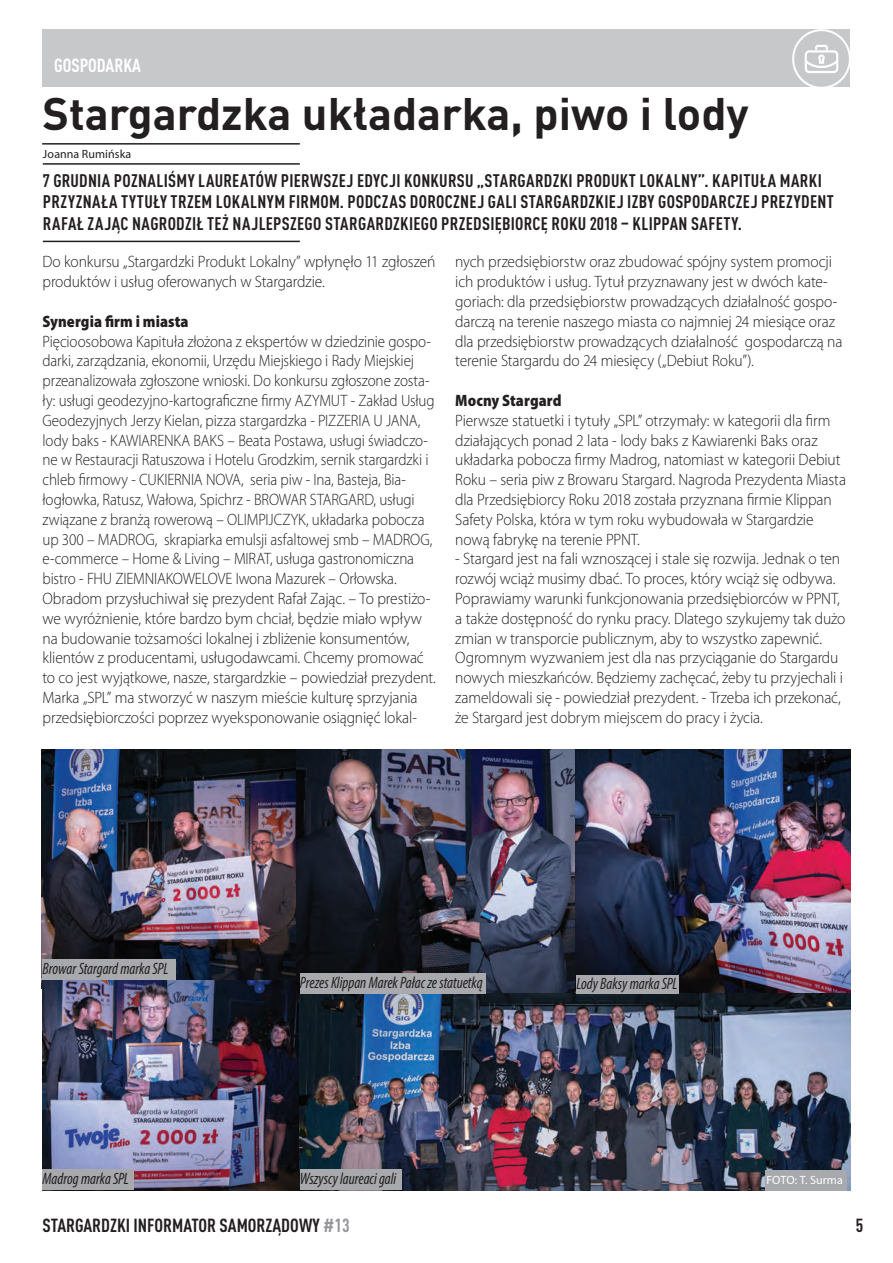
<style>
.page{position:relative;width:893px;height:1263px;background:#fff}
.page>*{position:absolute;margin:0;border:0;box-sizing:border-box;transform-origin:0 0}
.t1{font:700 45px "DIN Pro";color:#231f20}
.t2{font:700 condensed 18.75px "DIN Pro";color:#231f20}
.t3{font:700 condensed 18.75px "DIN Pro";color:#fff}
.t4{font:700 condensed 18px/21.6px "DIN Pro";letter-spacing:.015em;color:#231f20}
.t5{font:300 16.5px/19.8px "Myriad Pro";letter-spacing:-.005em;color:#231f20;scale:.94 1}
.t6{font:300 16.5px/19.8px "Myriad Pro";letter-spacing:-.005em;color:#231f20;scale:.91 1}
.t7{font:italic condensed 16.5px "Myriad Pro";letter-spacing:-.005em;color:#231f20;scale:.94 1}
.t8{font:900 semi-condensed 16.5px "Myriad Pro";letter-spacing:.005em;color:#231f20;scale:.94 1}
.t9{font:12px "Myriad Pro";letter-spacing:.005em;color:#231f20}
.t10{font:12px "Myriad Pro";color:#fff}
.s1{color:#939598}
</style>
<div class="page">
<div style="left:43px;top:30px;width:807px;height:57px;background:#c7c8ca"></div>
<hr style="left:42px;top:143px;width:258px;height:2px;background:#231f20">
<hr style="left:43px;top:163px;width:257px;height:2px;background:#231f20">
<hr style="left:43px;top:241px;width:257px;height:1px;background:#231f20">
<img style="left:42px;top:749px;width:255px;height:239px">
<img style="left:297px;top:749px;width:278px;height:245px">
<img style="left:575px;top:749px;width:275px;height:245px">
<img style="left:43px;top:980px;width:257px;height:210px">
<img style="left:300px;top:994px;width:550px;height:196px">
<div style="left:43px;top:959px;width:133px;height:21px;background:#a8a9ad"></div>
<div style="left:300px;top:973px;width:185px;height:21px;background:#a8a9ad"></div>
<div style="left:576px;top:975px;width:103px;height:19px;background:#a8a9ad"></div>
<div style="left:43px;top:1170px;width:91px;height:20px;background:#a8a9ad"></div>
<div style="left:765px;top:1170px;width:82px;height:21px;background:#a8a9ad"></div>
<div style="left:300px;top:1170px;width:101px;height:20px;background:#a8a9ad"></div>
<img style="left:792px;top:30px;width:58px;height:57px">
<p class="t3" style="left:54px;top:51px;width:88px">GOSPODARKA</p>
<p class="t1" style="left:43px;top:76px;width:708px">Stargardzka układarka, piwo i lody</p>
<p class="t4" style="left:43px;top:168px;width:793px">7 GRUDNIA POZNALIŚMY LAUREATÓW PIERWSZEJ EDYCJI KONKURSU „STARGARDZKI PRODUKT LOKALNY”. KAPITUŁA MARKI<br>PRZYZNAŁA TYTUŁY TRZEM LOKALNYM FIRMOM. PODCZAS DOROCZNEJ GALI STARGARDZKIEJ IZBY GOSPODARCZEJ PREZYDENT<br>RAFAŁ ZAJĄC NAGRODZIŁ TEŻ NAJLEPSZEGO STARGARDZKIEGO PRZEDSIĘBIORCĘ ROKU 2018 – KLIPPAN SAFETY.</p>
<p class="t5" style="left:455px;top:252px;width:413px">nych przedsiębiorstw oraz zbudować spójny system promocji ich produktów i usług. Tytuł przyznawany jest w dwóch kate&shy;goriach: dla przedsiębiorstw prowadzących działalność gospo&shy;darczą na terenie naszego miasta co najmniej 24 miesiące oraz dla przedsiębiorstw prowadzących działalność gospodarczą na terenie Stargardu do 24 miesięcy („Debiut Roku”).</p>
<p class="t8" style="left:455px;top:391px;width:115px">Mocny Stargard</p>
<p class="t5" style="left:455px;top:411px;width:417px">Pierwsze statuetki i tytuły „SPL” otrzymały: w kategorii dla firm działających ponad 2 lata - lody baks z Kawiarenki Baks oraz układarka pobocza firmy Madrog, natomiast w kategorii Debiut Roku – seria piw z Browaru Stargard. Nagroda Prezydenta Miasta dla Przedsiębiorcy Roku 2018 została przyznana firmie Klippan Safety Polska, która w tym roku wybudowała w Stargardzie nową fabrykę na terenie PPNT.</p>
<p class="t5" style="left:455px;top:549px;width:417px">- Stargard jest na fali wznoszącej i stale się rozwija. Jednak o ten rozwój wciąż musimy dbać. To proces, który wciąż się odbywa.<br>Poprawiamy warunki funkcjonowania przedsiębiorców w PPNT, a także dostępność do rynku pracy. Dlatego szykujemy tak dużo zmian w transporcie publicznym, aby to wszystko zapewnić.<br>Ogromnym wyzwaniem jest dla nas przyciąganie do Stargardu nowych mieszkańców. Będziemy zachęcać, żeby tu przyjechali i zameldowali się - powiedział prezydent. - Trzeba ich przekonać, że Stargard jest dobrym miejscem do pracy i życia.</p>
<p class="t9" style="left:43px;top:146px;width:90px">Joanna Rumińska</p>
<p class="t5" style="left:43px;top:252px;width:419px">Do konkursu „Stargardzki Produkt Lokalny” wpłynęło 11 zgłoszeń produktów i usług oferowanych w Stargardzie.</p>
<p class="t8" style="left:43px;top:312px;width:157px">Synergia firm i miasta</p>
<p class="t6" style="left:43px;top:331px;width:432px">Pięcioosobowa Kapituła złożona z ekspertów w dziedzinie gospo&shy;darki, zarządzania, ekonomii, Urzędu Miejskiego i Rady Miejskiej przeanalizowała zgłoszone wnioski. Do konkursu zgłoszone zosta&shy;ły: usługi geodezyjno-kartograficzne firmy AZYMUT - Zakład Usług Geodezyjnych Jerzy Kielan, pizza stargardzka - PIZZERIA U JANA, lody baks - KAWIARENKA BAKS – Beata Postawa, usługi świadczo&shy;ne w Restauracji Ratuszowa i Hotelu Grodzkim, sernik stargardzki i chleb firmowy - CUKIERNIA NOVA, seria piw - Ina, Basteja, Bia&shy;łogłowka, Ratusz, Wałowa, Spichrz - BROWAR STARGARD, usługi związane z branżą rowerową – OLIMPIJCZYK, układarka pobocza up 300 – MADROG, skrapiarka emulsji asfaltowej smb – MADROG, e-commerce – Home &amp; Living – MIRAT, usługa gastronomiczna bistro - FHU ZIEMNIAKOWELOVE Iwona Mazurek – Orłowska.</p>
<p class="t5" style="left:43px;top:589px;width:420px">Obradom przysłuchiwał się prezydent Rafał Zając. – To prestiżo&shy;we wyróżnienie, które bardzo bym chciał, będzie miało wpływ na budowanie tożsamości lokalnej i zbliżenie konsumentów, klientów z producentami, usługodawcami. Chcemy promować to co jest wyjątkowe, nasze, stargardzkie – powiedział prezydent.</p>
<p class="t5" style="left:43px;top:688px;width:401px">Marka „SPL” ma stworzyć w naszym mieście kulturę sprzyjania przedsiębiorczości poprzez wyeksponowanie osiągnięć lokal-</p>
<p class="t7" style="left:43px;top:959px;width:135px">Browar Stargard marka SPL</p>
<p class="t7" style="left:300px;top:972px;width:196px">Prezes Klippan Marek Pałac ze statuetką</p>
<p class="t7" style="left:576px;top:974px;width:109px">Lody Baksy marka SPL</p>
<p class="t7" style="left:43px;top:1169px;width:93px">Madrog marka SPL</p>
<p class="t7" style="left:300px;top:1169px;width:104px">Wszyscy laureaci gali</p>
<p class="t10" style="left:766px;top:1173px;width:78px">FOTO: T. Surma</p>
<p class="t2" style="left:43px;top:1211px;width:309px">STARGARDZKI INFORMATOR SAMORZĄDOWY <span class="s1">#13</span></p>
<p class="t2" style="left:856px;top:1211px;width:9px">5</p>
</div>
